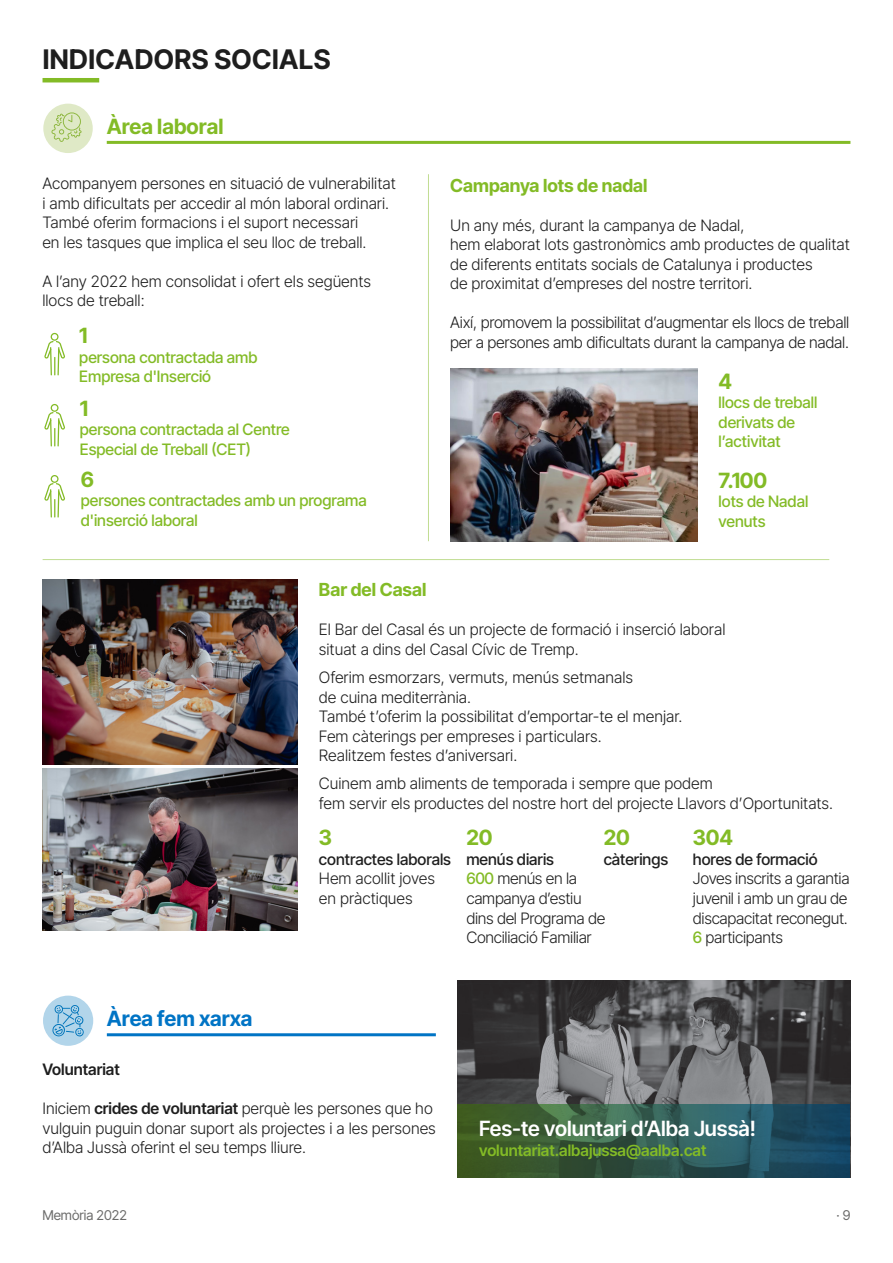
<style>
.page{position:relative;width:893px;height:1263px;background:#fff}
.page>*{position:absolute;margin:0;border:0;box-sizing:border-box;transform-origin:0 0}
.t1{font:700 27px "Inter Tight";letter-spacing:.015em;color:#1e1e1e}
.Text_lectura_facil{font:700 21px "Inter Tight";color:#83bb26}
.Text_normal_destacat{font:600 21px "Inter Tight";color:#fff}
.Text_lectura_facil-2{font:700 21px "Inter Tight";color:#0074c5}
.Text_lectura_facil-3{font:700 18px "Inter Tight";letter-spacing:.005em;color:#83bb26}
.Text_lectura_facil-4{font:300 15.75px/19.5px "Inter Tight";color:#1e1e1e}
.t2{font:500 15.75px/19.5px "Inter Tight";color:#83bb26}
.Text_lectura_facil-5{font:300 15.75px/19.5px "Inter Tight";letter-spacing:-.02em;color:#1e1e1e}
.t3{font:500 15.75px "Inter Tight";color:#1e1e1e}
.Text_lectura_facil-6{font:600 15.75px "Inter Tight";color:#83bb26}
.Text_lectura_facil-7{font:600 15.75px "Inter Tight";color:#1e1e1e}
.t4{font:13.5px "Inter Tight";color:#6b6b6a}
.s1{font-weight:500;color:#83bb26}
.s2{font-weight:500}
.s3{font-weight:600}
</style>
<div class="page">
<img style="left:457px;top:980px;width:393px;height:197px">
<svg style="left:458px;top:1104px;width:392px;height:73px;background:#31594d"></svg>
<img style="left:450px;top:369px;width:247px;height:172px">
<hr style="left:43px;top:78px;width:56px;height:4px;background:#83bb26">
<svg style="left:44px;top:333px;width:21px;height:42px"></svg>
<svg style="left:44px;top:404px;width:21px;height:42px"></svg>
<svg style="left:44px;top:475px;width:21px;height:42px"></svg>
<div style="left:43px;top:104px;width:50px;height:49px;background:#dfe9c6;border-radius:50%"></div>
<svg style="left:52px;top:112px;width:30px;height:30px"></svg>
<hr style="left:107px;top:141px;width:743px;height:3px;background:#83bb26">
<div style="left:43px;top:995px;width:50px;height:51px;background:#b2d5ea;border-radius:50%"></div>
<svg style="left:52px;top:1005px;width:32px;height:31px"></svg>
<hr style="left:107px;top:1033px;width:329px;height:3px;background:#0074c5">
<img style="left:42px;top:579px;width:256px;height:185px">
<img style="left:42px;top:769px;width:256px;height:161px">
<hr style="left:43px;top:559px;width:786px;height:1px;background:#c1dd92">
<hr style="left:428px;top:174px;width:1px;height:367px;background:#c1dd92">
<p class="t1" style="left:43px;top:39px;width:289px">INDICADORS SOCIALS</p>
<p class="Text_lectura_facil" style="left:107px;top:111px;width:118px">Àrea laboral</p>
<p class="Text_lectura_facil-4" style="left:42px;top:174px;width:355px">Acompanyem persones en situació de vulnerabilitat</p>
<p class="Text_lectura_facil-4" style="left:42px;top:193px;width:348px">i amb dificultats per accedir al món laboral ordinari.</p>
<p class="Text_lectura_facil-4" style="left:42px;top:213px;width:317px">També oferim formacions i el suport necessari</p>
<p class="Text_lectura_facil-4" style="left:42px;top:232px;width:326px">en les tasques que implica el seu lloc de treball.</p>
<p class="Text_lectura_facil-4" style="left:42px;top:271px;width:330px">A l’any 2022 hem consolidat i ofert els següents</p>
<p class="Text_lectura_facil-4" style="left:42px;top:291px;width:104px">llocs de treball:</p>
<p class="Text_lectura_facil" style="left:79px;top:320px;width:10px">1</p>
<p class="t2" style="left:79px;top:347px;width:180px">persona contractada amb<br>Empresa d'Inserció</p>
<p class="Text_lectura_facil" style="left:80px;top:393px;width:10px">1</p>
<p class="t2" style="left:80px;top:419px;width:211px">persona contractada al Centre</p>
<p class="t2" style="left:80px;top:439px;width:173px">Especial de Treball (CET)</p>
<p class="Text_lectura_facil" style="left:81px;top:464px;width:15px">6</p>
<p class="t2" style="left:81px;top:491px;width:287px">persones contractades amb un programa d'inserció laboral</p>
<p class="Text_lectura_facil-3" style="left:450px;top:172px;width:199px">Campanya lots de nadal</p>
<p class="Text_lectura_facil-4" style="left:450px;top:215px;width:296px">Un any més, durant la campanya de Nadal,</p>
<p class="Text_lectura_facil-4" style="left:450px;top:234px;width:401px">hem elaborat lots gastronòmics amb productes de qualitat</p>
<p class="Text_lectura_facil-4" style="left:450px;top:254px;width:364px">de diferents entitats socials de Catalunya i productes</p>
<p class="Text_lectura_facil-4" style="left:450px;top:273px;width:304px">de proximitat d’empreses del nostre territori.</p>
<p class="Text_lectura_facil-4" style="left:450px;top:312px;width:401px">Així, promovem la possibilitat d’augmentar els llocs de treball</p>
<p class="Text_lectura_facil-4" style="left:450px;top:332px;width:400px">per a persones amb dificultats durant la campanya de nadal.</p>
<p class="Text_lectura_facil" style="left:719px;top:366px;width:15px">4</p>
<p class="t2" style="left:719px;top:393px;width:100px">llocs de treball derivats de l’activitat</p>
<p class="Text_lectura_facil" style="left:719px;top:465px;width:50px">7.100</p>
<p class="t2" style="left:719px;top:492px;width:91px">lots de Nadal venuts</p>
<p class="Text_lectura_facil-3" style="left:319px;top:577px;width:109px">Bar del Casal</p>
<p class="Text_lectura_facil-4" style="left:319px;top:620px;width:408px">El Bar del Casal és un projecte de formació i inserció laboral</p>
<p class="Text_lectura_facil-4" style="left:319px;top:639px;width:261px">situat a dins del Casal Cívic de Tremp.</p>
<p class="Text_lectura_facil-4" style="left:319px;top:667px;width:316px">Oferim esmorzars, vermuts, menús setmanals</p>
<p class="Text_lectura_facil-4" style="left:319px;top:687px;width:154px">de cuina mediterrània.</p>
<p class="Text_lectura_facil-4" style="left:319px;top:706px;width:365px">També t’oferim la possibilitat d’emportar-te el menjar.</p>
<p class="Text_lectura_facil-4" style="left:319px;top:726px;width:284px">Fem càterings per empreses i particulars.</p>
<p class="Text_lectura_facil-4" style="left:319px;top:745px;width:200px">Realitzem festes d’aniversari.</p>
<p class="Text_lectura_facil-4" style="left:319px;top:773px;width:395px">Cuinem amb aliments de temporada i sempre que podem</p>
<p class="Text_lectura_facil-4" style="left:319px;top:793px;width:516px">fem servir els productes del nostre hort del projecte Llavors d’Oportunitats.</p>
<p class="Text_lectura_facil" style="left:319px;top:822px;width:15px">3</p>
<p class="t3" style="left:319px;top:848px;width:134px">contractes laborals</p>
<p class="Text_lectura_facil-4" style="left:319px;top:869px;width:118px">Hem acollit joves en pràctiques</p>
<p class="Text_lectura_facil" style="left:466px;top:822px;width:28px">20</p>
<p class="t3" style="left:466px;top:848px;width:89px">menús diaris</p>
<p class="Text_lectura_facil-5" style="left:466px;top:869px;width:141px"><span class="s1">600</span> menús en la campanya d’estiu dins del Programa de<br>Conciliació Familiar</p>
<p class="Text_lectura_facil" style="left:604px;top:822px;width:28px">20</p>
<p class="t3" style="left:604px;top:848px;width:66px">càterings</p>
<p class="Text_lectura_facil" style="left:693px;top:822px;width:42px">304</p>
<p class="Text_lectura_facil-5" style="left:693px;top:849px;width:158px"><span class="s2">hores de formació<br></span>Joves inscrits a garantia juvenil i amb un grau de discapacitat reconegut.<br><span class="s1">6</span> participants</p>
<p class="Text_lectura_facil-2" style="left:107px;top:1003px;width:147px">Àrea fem xarxa</p>
<p class="Text_lectura_facil-7" style="left:42px;top:1058px;width:79px">Voluntariat</p>
<p class="Text_lectura_facil-4" style="left:42px;top:1098px;width:395px">Iniciem <span class="s3">crides de voluntariat</span> perquè les persones que ho vulguin puguin donar suport als projectes i a les persones d’Alba Jussà oferint el seu temps lliure.</p>
<p class="Text_normal_destacat" style="left:479px;top:1113px;width:278px">Fes-te voluntari d’Alba Jussà!</p>
<p class="Text_lectura_facil-6" style="left:479px;top:1139px;width:229px">voluntariat.albajussa@aalba.cat</p>
<p class="t4" style="left:42px;top:1206px;width:86px">Memòria 2022</p>
<p class="t4" style="left:836px;top:1206px;width:16px">· 9</p>
</div>
